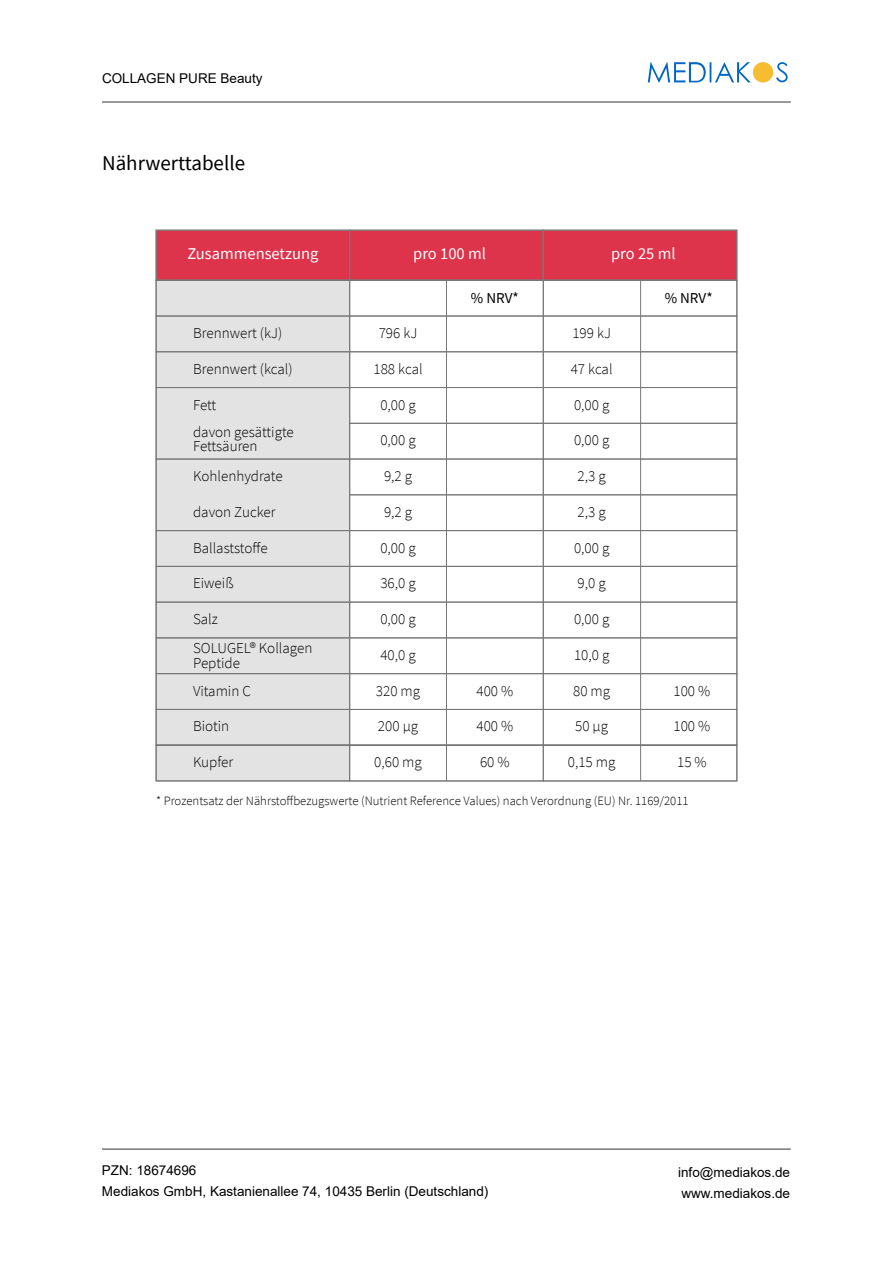
<style>
.page{position:relative;width:893px;height:1263px;background:#fff}
.page>*{position:absolute;margin:0;border:0;box-sizing:border-box;transform-origin:0 0}
.t1{font:21px "Source Sans Pro";color:#000}
.t2{font:16.5px "Source Sans Pro";color:#fff}
.t3{font:300 15.15px/27.6px "Source Sans Pro";color:#000}
.t4{font:15.15px "Source Sans Pro";letter-spacing:.005em;color:#000}
.t5{font:13.5px/21px "Arial";color:#000}
.t6{font:300 12.75px "Source Sans Pro";color:#000}
</style>
<div class="page">
<svg style="left:648px;top:62px;width:140px;height:21px"></svg>
<hr style="left:102px;top:101px;width:689px;height:2px;background:#777">
<hr style="left:102px;top:1148px;width:689px;height:2px;background:#777">
<div style="left:156px;top:280px;width:194px;height:501px;background:#e3e3e3"></div>
<div style="left:155px;top:229px;width:195px;height:52px;background:#dd334b;border:1px solid #777"></div>
<div style="left:349px;top:229px;width:195px;height:52px;background:#dd334b;border:1px solid #777"></div>
<div style="left:543px;top:229px;width:194px;height:52px;background:#dd334b;border:1px solid #777"></div>
<hr style="left:446px;top:280px;width:1px;height:501px;background:#777">
<div style="left:156px;top:280px;width:581px;height:36px;border:1px solid #777"></div>
<div style="left:156px;top:316px;width:581px;height:36px;border:1px solid #777"></div>
<div style="left:156px;top:351px;width:581px;height:37px;border:1px solid #777"></div>
<svg style="left:155px;top:387px;width:582px;height:144px"></svg>
<div style="left:156px;top:530px;width:581px;height:37px;border:1px solid #777"></div>
<div style="left:156px;top:566px;width:581px;height:36px;border:1px solid #777"></div>
<div style="left:156px;top:602px;width:581px;height:36px;border:1px solid #777"></div>
<div style="left:156px;top:637px;width:581px;height:37px;border:1px solid #777"></div>
<div style="left:156px;top:673px;width:581px;height:37px;border:1px solid #777"></div>
<div style="left:156px;top:709px;width:581px;height:36px;border:1px solid #777"></div>
<div style="left:156px;top:745px;width:581px;height:36px;border:1px solid #777"></div>
<hr style="left:640px;top:280px;width:1px;height:501px;background:#777">
<p class="t5" style="left:102px;top:68px;width:162px">COLLAGEN PURE Beauty</p>
<h1 class="t1" style="left:102px;top:149px;width:145px">Nährwerttabelle</h1>
<p class="t2" style="left:187px;top:247px;width:132px">Zusammensetzung</p>
<p class="t2" style="left:413px;top:247px;width:74px">pro 100 ml</p>
<p class="t4" style="left:471px;top:288px;width:49px">% NRV*</p>
<p class="t4" style="left:665px;top:288px;width:49px">% NRV*</p>
<p class="t2" style="left:611px;top:247px;width:66px">pro 25 ml</p>
<p class="t3" style="left:193px;top:320px;width:91px">Brennwert (kJ)</p>
<p class="t3" style="left:379px;top:320px;width:40px">796 kJ</p>
<p class="t3" style="left:373px;top:356px;width:51px">188 kcal</p>
<p class="t3" style="left:380px;top:392px;width:37px">0,00 g</p>
<p class="t3" style="left:380px;top:428px;width:37px">0,00 g</p>
<p class="t3" style="left:384px;top:463px;width:30px">9,2 g</p>
<p class="t3" style="left:384px;top:499px;width:30px">9,2 g</p>
<p class="t3" style="left:380px;top:535px;width:37px">0,00 g</p>
<p class="t3" style="left:380px;top:571px;width:37px">36,0 g</p>
<p class="t3" style="left:380px;top:606px;width:37px">0,00 g</p>
<p class="t3" style="left:380px;top:642px;width:37px">40,0 g</p>
<p class="t3" style="left:376px;top:678px;width:46px">320 mg</p>
<p class="t3" style="left:378px;top:713px;width:42px">200 μg</p>
<p class="t3" style="left:572px;top:320px;width:40px">199 kJ</p>
<p class="t3" style="left:571px;top:356px;width:43px">47 kcal</p>
<p class="t3" style="left:574px;top:392px;width:37px">0,00 g</p>
<p class="t3" style="left:574px;top:428px;width:37px">0,00 g</p>
<p class="t3" style="left:578px;top:463px;width:30px">2,3 g</p>
<p class="t3" style="left:578px;top:499px;width:30px">2,3 g</p>
<p class="t3" style="left:574px;top:535px;width:37px">0,00 g</p>
<p class="t3" style="left:578px;top:571px;width:30px">9,0 g</p>
<p class="t3" style="left:574px;top:607px;width:37px">0,00 g</p>
<p class="t3" style="left:574px;top:642px;width:37px">10,0 g</p>
<p class="t3" style="left:573px;top:678px;width:39px">80 mg</p>
<p class="t3" style="left:575px;top:713px;width:35px">50 μg</p>
<p class="t3" style="left:193px;top:356px;width:101px">Brennwert (kcal)</p>
<p class="t3" style="left:193px;top:392px;width:102px">Fett<br>davon gesättigte</p>
<p class="t3" style="left:193px;top:432px;width:91px;line-height:30.3px">Fettsäuren<br>Kohlenhydrate</p>
<p class="t3" style="left:193px;top:499px;width:84px">davon Zucker</p>
<p class="t3" style="left:193px;top:534px;width:76px">Ballaststoffe</p>
<p class="t3" style="left:193px;top:571px;width:42px">Eiweiß</p>
<p class="t3" style="left:193px;top:606px;width:121px;line-height:28.7px">Salz<br>SOLUGEL® Kollagen</p>
<p class="t3" style="left:193px;top:650px;width:59px">Peptide<br>Vitamin C</p>
<p class="t3" style="left:193px;top:714px;width:38px">Biotin</p>
<p class="t3" style="left:193px;top:749px;width:42px">Kupfer</p>
<p class="t3" style="left:476px;top:678px;width:38px">400 %</p>
<p class="t3" style="left:476px;top:714px;width:38px">400 %</p>
<p class="t3" style="left:480px;top:750px;width:31px">60 %</p>
<p class="t3" style="left:374px;top:750px;width:49px">0,60 mg</p>
<p class="t3" style="left:568px;top:750px;width:49px">0,15 mg</p>
<p class="t3" style="left:673px;top:678px;width:38px">100 %</p>
<p class="t3" style="left:673px;top:714px;width:38px">100 %</p>
<p class="t3" style="left:677px;top:750px;width:31px">15 %</p>
<p class="t6" style="left:156px;top:793px;width:534px">* Prozentsatz der Nährstoffbezugswerte (Nutrient Reference Values) nach Verordnung (EU) Nr. 1169/2011</p>
<p class="t5" style="left:102px;top:1160px;width:388px">PZN: 18674696<br>Mediakos GmbH, Kastanienallee 74, 10435 Berlin (Deutschland)</p>
<p class="t5" style="left:678px;top:1163px;width:113px">info@mediakos.de www.mediakos.de</p>
</div>
